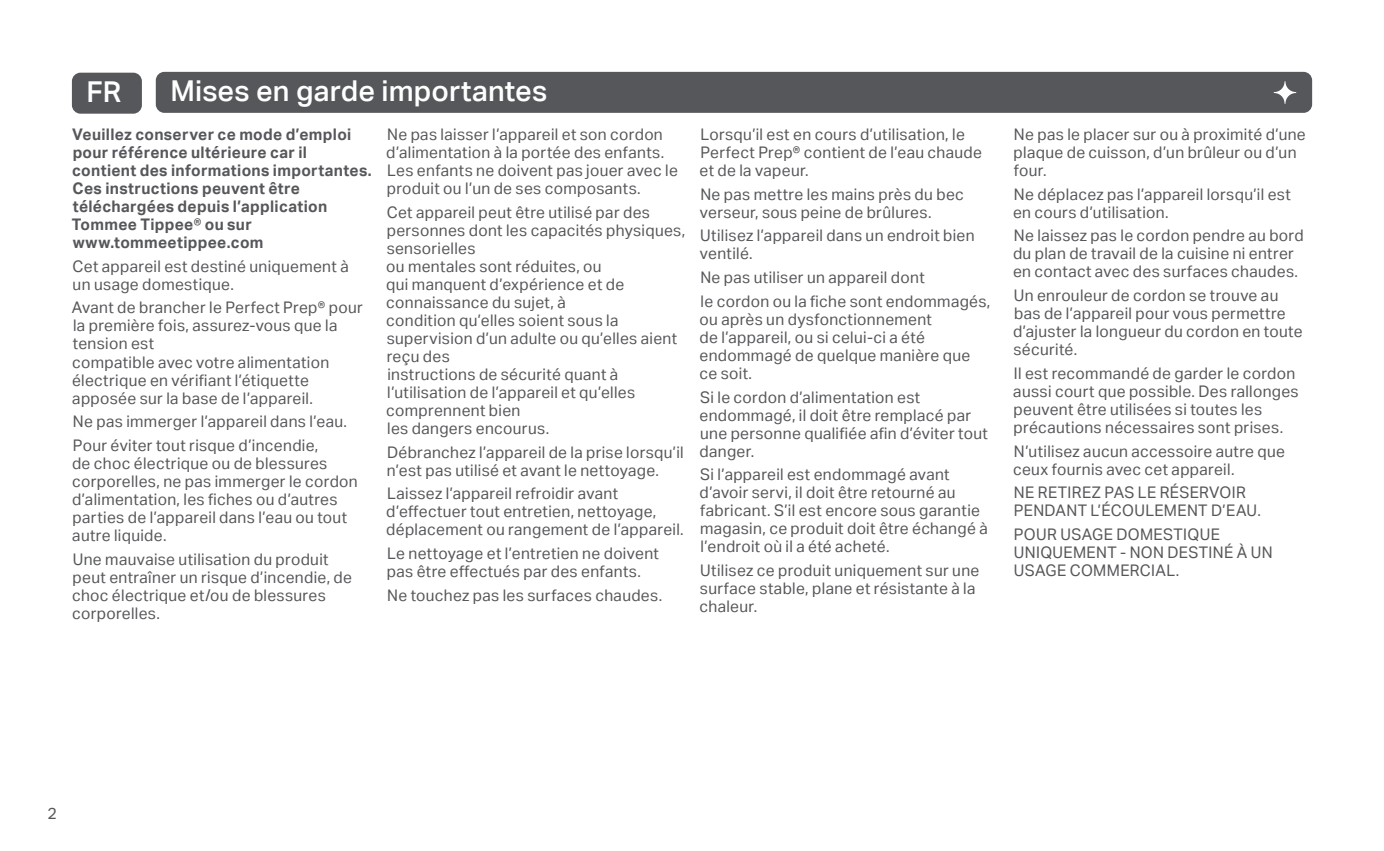
<style>
.page{position:relative;width:1384px;height:851px;background:#fff}
.page>*{position:absolute;margin:0;border:0;box-sizing:border-box;transform-origin:0 0}
.t1{font:500 28.8px "Aktiv Grotesk";letter-spacing:.005em;color:#fff}
.t2{font:16px/18px "Aktiv Grotesk";letter-spacing:.02em;color:#55575a}
.t3{font:700 16px/18px "Aktiv Grotesk";letter-spacing:.02em;color:#55575a}
</style>
<div class="page">
<div style="left:156px;top:72px;width:1155px;height:41px;background:#55575a;border-radius:9px"></div>
<svg style="left:1273px;top:81px;width:23px;height:23px"></svg>
<div style="left:72px;top:73px;width:70px;height:41px;background:#55575a;border-radius:9px"></div>
<h1 class="t1" style="left:87px;top:74px;width:36px">FR</h1>
<h1 class="t1" style="left:170px;top:73px;width:378px">Mises en garde importantes</h1>
<p class="t3" style="left:72px;top:125px;width:301px">Veuillez conserver ce mode d’emploi pour référence ultérieure car il contient des informations importantes.<br>Ces instructions peuvent être téléchargées depuis l’application<br>Tommee Tippee® ou sur www.tommeetippee.com</p>
<p class="t2" style="left:72px;top:257px;width:278px">Cet appareil est destiné uniquement à un usage domestique.</p>
<p class="t2" style="left:72px;top:298px;width:292px">Avant de brancher le Perfect Prep® pour la première fois, assurez-vous que la tension est<br>compatible avec votre alimentation électrique en vérifiant l’étiquette apposée sur la base de l’appareil.</p>
<p class="t2" style="left:73px;top:409px;width:275px;line-height:23.6px">Ne pas immerger l’appareil dans l’eau.<br>Pour éviter tout risque d’incendie,</p>
<p class="t2" style="left:72px;top:454px;width:287px">de choc électrique ou de blessures corporelles, ne pas immerger le cordon d’alimentation, les fiches ou d’autres parties de l’appareil dans l’eau ou tout autre liquide.</p>
<p class="t2" style="left:72px;top:549px;width:281px">Une mauvaise utilisation du produit peut entraîner un risque d’incendie, de choc électrique et/ou de blessures corporelles.</p>
<p class="t2" style="left:386px;top:125px;width:293px">Ne pas laisser l’appareil et son cordon d’alimentation à la portée des enfants.<br>Les enfants ne doivent pas jouer avec le produit ou l’un de ses composants.</p>
<p class="t2" style="left:386px;top:203px;width:300px">Cet appareil peut être utilisé par des personnes dont les capacités physiques, sensorielles<br>ou mentales sont réduites, ou<br>qui manquent d’expérience et de connaissance du sujet, à<br>condition qu’elles soient sous la supervision d’un adulte ou qu’elles aient reçu des<br>instructions de sécurité quant à l’utilisation de l’appareil et qu’elles comprennent bien<br>les dangers encourus.</p>
<p class="t2" style="left:387px;top:442px;width:298px">Débranchez l’appareil de la prise lorsqu’il n’est pas utilisé et avant le nettoyage.</p>
<p class="t2" style="left:386px;top:484px;width:299px">Laissez l’appareil refroidir avant d’effectuer tout entretien, nettoyage, déplacement ou rangement de l’appareil.</p>
<p class="t2" style="left:387px;top:544px;width:274px">Le nettoyage et l’entretien ne doivent pas être effectués par des enfants.</p>
<p class="t2" style="left:387px;top:585px;width:276px">Ne touchez pas les surfaces chaudes.</p>
<p class="t2" style="left:699px;top:125px;width:284px">Lorsqu’il est en cours d’utilisation, le<br>Perfect Prep® contient de l’eau chaude et de la vapeur.</p>
<p class="t2" style="left:700px;top:185px;width:265px">Ne pas mettre les mains près du bec verseur, sous peine de brûlures.</p>
<p class="t2" style="left:700px;top:226px;width:276px">Utilisez l’appareil dans un endroit bien ventilé.</p>
<p class="t2" style="left:700px;top:265px;width:291px;line-height:23.6px">Ne pas utiliser un appareil dont<br>le cordon ou la fiche sont endommagés,</p>
<p class="t2" style="left:699px;top:310px;width:272px">ou après un dysfonctionnement<br>de l’appareil, ou si celui-ci a été endommagé de quelque manière que ce soit.</p>
<p class="t2" style="left:699px;top:387px;width:290px">Si le cordon d’alimentation est endommagé, il doit être remplacé par une personne qualifiée afin d’éviter tout danger.</p>
<p class="t2" style="left:699px;top:465px;width:290px">Si l’appareil est endommagé avant d’avoir servi, il doit être retourné au fabricant. S’il est encore sous garantie magasin, ce produit doit être échangé à l’endroit où il a été acheté.</p>
<p class="t2" style="left:699px;top:561px;width:281px">Utilisez ce produit uniquement sur une surface stable, plane et résistante à la chaleur.</p>
<p class="t2" style="left:1013px;top:125px;width:294px">Ne pas le placer sur ou à proximité d’une plaque de cuisson, d’un brûleur ou d’un four.</p>
<p class="t2" style="left:1013px;top:185px;width:279px">Ne déplacez pas l’appareil lorsqu’il est en cours d’utilisation.</p>
<p class="t2" style="left:1013px;top:226px;width:292px">Ne laissez pas le cordon pendre au bord du plan de travail de la cuisine ni entrer en contact avec des surfaces chaudes.</p>
<p class="t2" style="left:1013px;top:286px;width:291px">Un enrouleur de cordon se trouve au bas de l’appareil pour vous permettre d’ajuster la longueur du cordon en toute sécurité.</p>
<p class="t2" style="left:1013px;top:364px;width:287px">Il est recommandé de garder le cordon aussi court que possible. Des rallonges peuvent être utilisées si toutes les précautions nécessaires sont prises.</p>
<p class="t2" style="left:1013px;top:441px;width:273px">N’utilisez aucun accessoire autre que ceux fournis avec cet appareil.</p>
<p class="t2" style="left:1013px;top:483px;width:248px">NE RETIREZ PAS LE RÉSERVOIR<br>PENDANT L’ÉCOULEMENT D’EAU.</p>
<p class="t2" style="left:1013px;top:525px;width:260px">POUR USAGE DOMESTIQUE<br>UNIQUEMENT - NON DESTINÉ À UN<br>USAGE COMMERCIAL.</p>
<p class="t2" style="left:47px;top:803px;width:11px">2</p>
</div>
